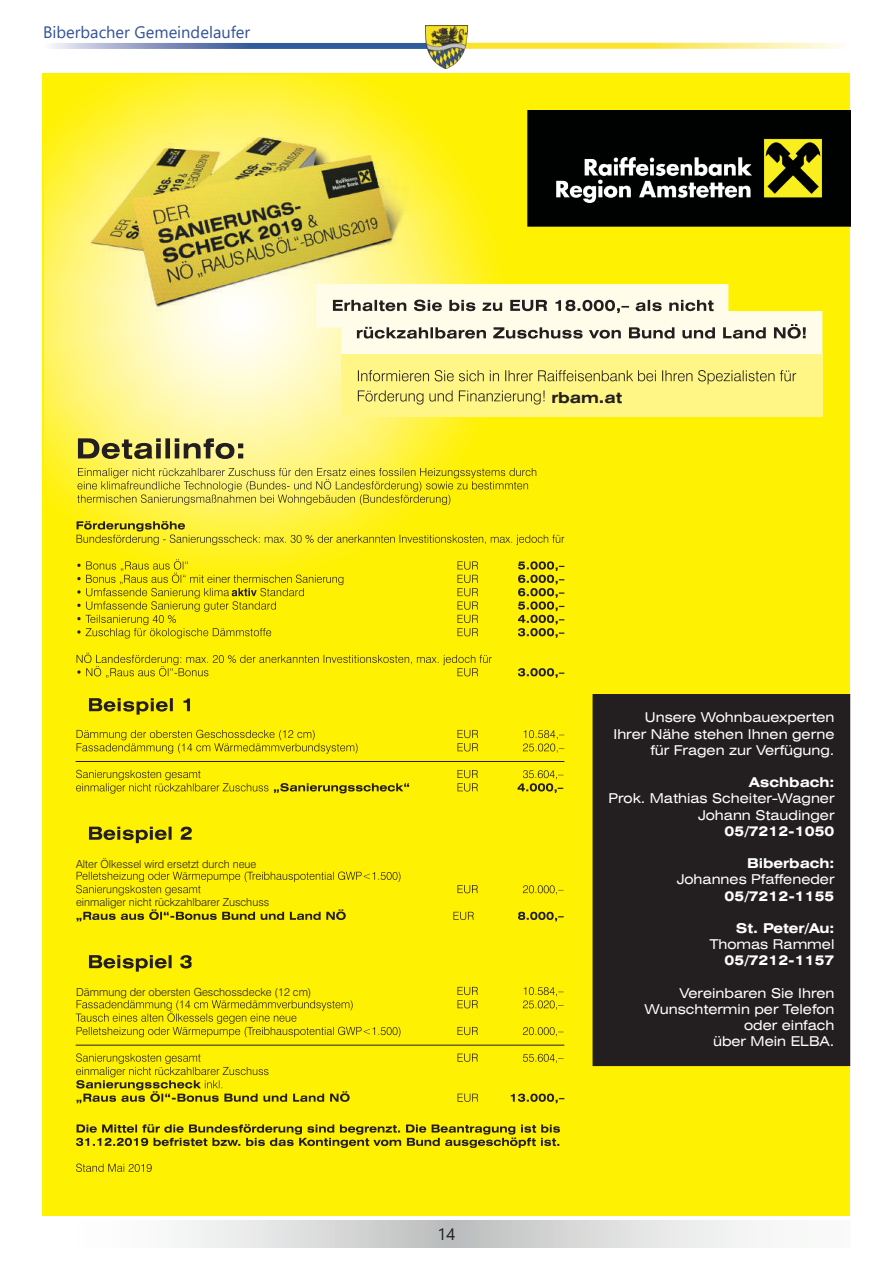
<style>
.page{position:relative;width:893px;height:1263px;background:#fff}
.page>*{position:absolute;margin:0;border:0;box-sizing:border-box;transform-origin:0 0}
.t1{font:16.5px "Segoe UI";color:#345394}
.t2{font:16.5px "Segoe UI";color:#231f20}
.t3{font:700 expanded 15.15px "Swiss 721 BT";color:#231f20}
.t4{font:expanded 13.5px/16.2px "Swiss 721 BT";color:#fff;text-align:right}
.t5{font:700 expanded 13.5px "Swiss 721 BT";color:#fff}
.t6{font:300 11.1px "Swiss 721 BT";color:#231f20}
</style>
<div class="page">
<svg style="left:177px;top:1220px;width:579px;height:27px;background:#dadbdb"></svg>
<svg style="left:51px;top:43px;width:375px;height:6px;background:#647fb1"></svg>
<svg style="left:467px;top:43px;width:376px;height:6px;background:#faea6b"></svg>
<img style="left:426px;top:26px;width:41px;height:42px">
<div style="left:43px;top:73px;width:807px;height:1142px;background:#fff101"></div>
<img style="left:44px;top:75px;width:452px;height:509px">
<img style="left:60px;top:101px;width:357px;height:238px">
<img style="left:527px;top:111px;width:323px;height:115px">
<svg style="left:316px;top:284px;width:506px;height:71px;background:#e7e4c0"></svg>
<div style="left:341px;top:355px;width:481px;height:62px;background:#fff685"></div>
<svg style="left:358px;top:370px;width:438px;height:14px"></svg>
<svg style="left:358px;top:390px;width:186px;height:15px"></svg>
<svg style="left:78px;top:438px;width:165px;height:21px;background:#9b9457"></svg>
<svg style="left:77px;top:468px;width:459px;height:37px"></svg>
<svg style="left:77px;top:521px;width:487px;height:24px"></svg>
<svg style="left:77px;top:559px;width:266px;height:79px"></svg>
<svg style="left:457px;top:561px;width:21px;height:75px"></svg>
<svg style="left:518px;top:561px;width:46px;height:77px"></svg>
<svg style="left:77px;top:653px;width:415px;height:25px"></svg>
<svg style="left:518px;top:668px;width:46px;height:10px"></svg>
<svg style="left:89px;top:698px;width:101px;height:17px"></svg>
<svg style="left:77px;top:730px;width:281px;height:24px"></svg>
<svg style="left:457px;top:730px;width:21px;height:21px"></svg>
<svg style="left:523px;top:730px;width:41px;height:23px"></svg>
<hr style="left:76px;top:761px;width:488px;height:1px;background:#231f20">
<svg style="left:76px;top:770px;width:333px;height:24px"></svg>
<svg style="left:457px;top:770px;width:21px;height:21px"></svg>
<svg style="left:518px;top:770px;width:46px;height:23px"></svg>
<svg style="left:89px;top:827px;width:103px;height:16px"></svg>
<svg style="left:76px;top:871px;width:324px;height:24px"></svg>
<svg style="left:457px;top:885px;width:21px;height:8px"></svg>
<svg style="left:523px;top:885px;width:41px;height:10px"></svg>
<svg style="left:76px;top:909px;width:270px;height:12px"></svg>
<svg style="left:453px;top:912px;width:21px;height:8px"></svg>
<svg style="left:518px;top:912px;width:46px;height:9px"></svg>
<svg style="left:89px;top:955px;width:103px;height:16px"></svg>
<svg style="left:457px;top:987px;width:21px;height:21px"></svg>
<svg style="left:523px;top:987px;width:41px;height:23px"></svg>
<svg style="left:76px;top:1000px;width:324px;height:37px"></svg>
<svg style="left:457px;top:1027px;width:21px;height:8px"></svg>
<svg style="left:523px;top:1027px;width:41px;height:9px"></svg>
<hr style="left:76px;top:1045px;width:488px;height:1px;background:#231f20">
<svg style="left:457px;top:1053px;width:21px;height:9px"></svg>
<svg style="left:523px;top:1054px;width:41px;height:9px"></svg>
<svg style="left:76px;top:1053px;width:274px;height:50px"></svg>
<svg style="left:458px;top:1094px;width:20px;height:8px"></svg>
<svg style="left:511px;top:1093px;width:53px;height:10px"></svg>
<svg style="left:76px;top:1124px;width:484px;height:24px"></svg>
<svg style="left:76px;top:1163px;width:76px;height:9px"></svg>
<div style="left:593px;top:694px;width:257px;height:371px;background:#231f20"></div>
<div style="left:593px;top:694px;width:257px;height:372px;border:1px solid #231f20"></div>
<p class="t1" style="left:43px;top:16px;width:209px">Biberbacher Gemeindelaufer</p>
<p class="t6" style="left:76px;top:857px;width:182px">Alter Ölkessel wird ersetzt durch neue</p>
<p class="t6" style="left:76px;top:896px;width:195px">einmaliger nicht rückzahlbarer Zuschuss</p>
<p class="t6" style="left:76px;top:985px;width:237px">Dämmung der obersten Geschossdecke (12 cm)</p>
<p class="t3" style="left:551px;top:388px;width:72px">rbam.at</p>
<p class="t2" style="left:438px;top:1218px;width:19px">14</p>
<p class="t4" style="left:613px;top:709px;width:222px">Unsere Wohnbauexperten<br>Ihrer Nähe stehen Ihnen gerne für Fragen zur Verfügung.</p>
<p class="t5" style="left:749px;top:774px;width:87px">Aschbach:</p>
<p class="t4" style="left:609px;top:790px;width:227px">Prok. Mathias Scheiter-Wagner<br>Johann Staudinger</p>
<p class="t5" style="left:724px;top:823px;width:111px">05/7212-1050</p>
<p class="t5" style="left:747px;top:855px;width:89px">Biberbach:</p>
<p class="t4" style="left:677px;top:871px;width:159px">Johannes Pfaffeneder</p>
<p class="t5" style="left:725px;top:887px;width:111px">05/7212-1155</p>
<p class="t5" style="left:736px;top:920px;width:100px">St. Peter/Au:</p>
<p class="t4" style="left:710px;top:936px;width:126px">Thomas Rammel</p>
<p class="t5" style="left:724px;top:952px;width:111px">05/7212-1157</p>
<p class="t4" style="left:645px;top:985px;width:191px">Vereinbaren Sie Ihren<br>Wunschtermin per Telefon oder einfach<br>über Mein ELBA.</p>
</div>
